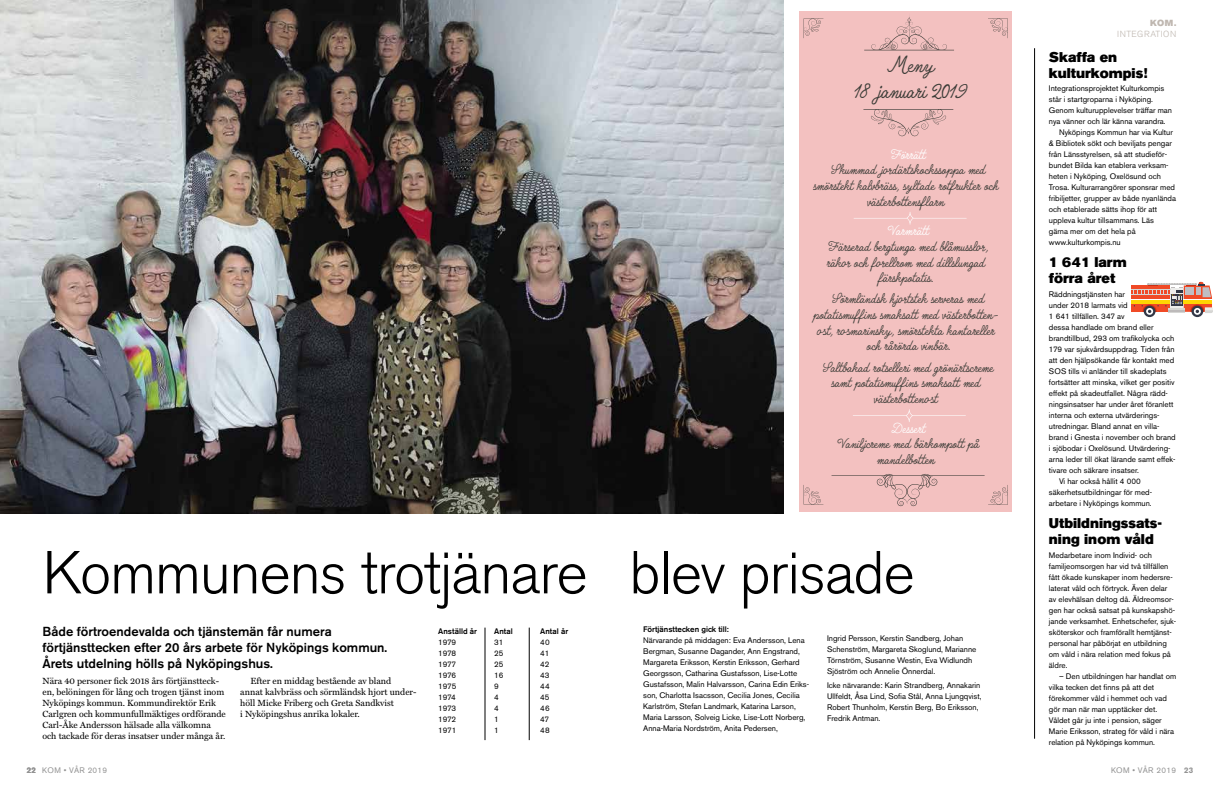
<style>
.page{position:relative;width:1219px;height:794px;background:#fff}
.page>*{position:absolute;margin:0;border:0;box-sizing:border-box;transform-origin:0 0}
.t1{font:300 60px "Akzidenz Grotesk BE";letter-spacing:-.02em;color:#000}
.t2{font:21px/25.2px "Quimby Mayoral";color:#3d3d38;text-align:center}
.t3{font:14px/16px "Akzidenz Grotesk BE Super";color:#000}
.t4{font:13px/15.6px "Quimby Mayoral";color:#3d3d38;text-align:center}
.t5{font:500 13px/16px "Akzidenz Grotesk BE";color:#000}
.t6{font:13px "Quimby Mayoral";color:#fff}
.t7{font:9px/11px "Miller Text";color:#000}
.t8{font:300 8.8px "Akzidenz Grotesk BE";letter-spacing:.05em;color:#bfb7b0}
.t9{font:8.8px "Akzidenz Grotesk BE Super";color:#bfb7b0}
.t10{font:8px/11px "Akzidenz Grotesk BE";color:#000}
.t11{font:500 8px "Akzidenz Grotesk BE";color:#000}
.t12{font:8px "Akzidenz Grotesk BE";letter-spacing:.04em;color:#939393}
.s1{font-weight:700}
</style>
<div class="page">
<hr style="left:1034px;top:48px;width:1px;height:690px;background:#000">
<img style="left:0;top:0;width:784px;height:513px">
<div style="left:800px;top:12px;width:212px;height:500px;background:#f3c1c0"></div>
<svg style="left:853px;top:409px;width:113px;height:13px"></svg>
<svg style="left:854px;top:212px;width:112px;height:13px"></svg>
<svg style="left:804px;top:18px;width:19px;height:18px"></svg>
<svg style="left:988px;top:18px;width:20px;height:20px"></svg>
<svg style="left:804px;top:487px;width:17px;height:17px"></svg>
<svg style="left:831px;top:474px;width:177px;height:32px"></svg>
<svg style="left:864px;top:16px;width:90px;height:34px"></svg>
<svg style="left:863px;top:109px;width:90px;height:27px"></svg>
<div style="left:1132px;top:285px;width:38px;height:27px;background:#f04a26"></div>
<hr style="left:1132px;top:299px;width:38px;height:4px;background:#ffd603">
<hr style="left:1132px;top:299px;width:38px;height:1px;background:#fff">
<hr style="left:1131px;top:294px;width:40px;height:1px;background:#d6d6d4">
<hr style="left:1131px;top:289px;width:40px;height:1px;background:#d6d6d4">
<svg style="left:1191px;top:306px;width:12px;height:11px"></svg>
<svg style="left:1144px;top:306px;width:11px;height:11px"></svg>
<svg style="left:1133px;top:282px;width:80px;height:31px"></svg>
<hr style="left:485px;top:627px;width:1px;height:113px;background:#000">
<hr style="left:529px;top:627px;width:1px;height:113px;background:#000">
<p class="t9" style="left:1150px;top:17px;width:28px">KOM.</p>
<p class="t8" style="left:1117px;top:29px;width:61px">INTEGRATION</p>
<h2 class="t2" style="left:855px;top:52px;width:114px">Meny<br>18 januari 2019</h2>
<h3 class="t3" style="left:1049px;top:49px;width:100px">Skaffa en kulturkompis!</h3>
<p class="t10" style="left:1049px;top:83px;width:117px">Integrationsprojektet Kulturkompis</p>
<p class="t10" style="left:1049px;top:94px;width:106px">står i startgroparna i Nyköping.</p>
<p class="t10" style="left:1049px;top:105px;width:125px">Genom kulturupplevelser träffar man</p>
<p class="t10" style="left:1049px;top:116px;width:118px">nya vänner och lär känna varandra.</p>
<p class="t10" style="left:1059px;top:127px;width:115px">Nyköpings Kommun har via Kultur</p>
<p class="t10" style="left:1049px;top:138px;width:125px">&amp; Bibliotek sökt och beviljats pengar</p>
<p class="t10" style="left:1049px;top:149px;width:120px">från Länsstyrelsen, så att studieför-</p>
<p class="t10" style="left:1049px;top:160px;width:121px">bundet Bilda kan etablera verksam-</p>
<p class="t10" style="left:1049px;top:171px;width:114px">heten i Nyköping, Oxelösund och</p>
<p class="t10" style="left:1049px;top:182px;width:128px">Trosa. Kulturarrangörer sponsrar med</p>
<p class="t10" style="left:1049px;top:193px;width:129px">fribiljetter, grupper av både nyanlända</p>
<p class="t10" style="left:1049px;top:204px;width:110px">och etablerade sätts ihop för att</p>
<p class="t10" style="left:1049px;top:215px;width:106px">uppleva kultur tillsammans. Läs</p>
<p class="t10" style="left:1049px;top:226px;width:88px">gärna mer om det hela på</p>
<p class="t10" style="left:1049px;top:237px;width:73px">www.kulturkompis.nu</p>
<h3 class="t3" style="left:1049px;top:254px;width:79px">1 641 larm förra året</h3>
<p class="t10" style="left:1049px;top:289px;width:78px">Räddningstjänsten har</p>
<p class="t10" style="left:1049px;top:300px;width:80px">under 2018 larmats vid</p>
<p class="t10" style="left:1049px;top:311px;width:77px">1 641 tillfällen. 347 av</p>
<p class="t10" style="left:1049px;top:322px;width:106px">dessa handlade om brand eller</p>
<p class="t10" style="left:1049px;top:333px;width:127px">brandtillbud, 293 om trafikolycka och</p>
<p class="t10" style="left:1049px;top:344px;width:127px">179 var sjukvårdsuppdrag. Tiden från</p>
<p class="t10" style="left:1049px;top:355px;width:127px">att den hjälpsökande får kontakt med</p>
<p class="t10" style="left:1049px;top:366px;width:119px">SOS tills vi anländer till skadeplats</p>
<p class="t10" style="left:1049px;top:377px;width:127px">fortsätter att minska, vilket ger positiv</p>
<p class="t10" style="left:1049px;top:388px;width:120px">effekt på skadeutfallet. Några rädd-</p>
<p class="t10" style="left:1049px;top:399px;width:126px">ningsinsatser har under året föranlett</p>
<p class="t10" style="left:1049px;top:410px;width:112px">interna och externa utvärderings-</p>
<p class="t10" style="left:1049px;top:421px;width:112px">utredningar. Bland annat en villa-</p>
<p class="t10" style="left:1049px;top:432px;width:128px">brand i Gnesta i november och brand</p>
<p class="t10" style="left:1049px;top:443px;width:123px">i sjöbodar i Oxelösund. Utvärdering-</p>
<p class="t10" style="left:1049px;top:454px;width:128px">arna leder till ökat lärande samt effek-</p>
<p class="t10" style="left:1049px;top:465px;width:92px">tivare och säkrare insatser.</p>
<p class="t10" style="left:1059px;top:476px;width:83px">Vi har också hållit 4 000</p>
<p class="t10" style="left:1049px;top:487px;width:105px">säkerhetsutbildningar för med-</p>
<p class="t10" style="left:1049px;top:498px;width:104px">arbetare i Nyköpings kommun.</p>
<h3 class="t3" style="left:1049px;top:515px;width:115px">Utbildningssats&shy;ning inom våld</h3>
<p class="t10" style="left:1049px;top:549px;width:129px">Medarbetare inom Individ- och familjeomsorgen har vid två tillfällen fått ökade kunskaper inom hedersre&shy;laterat våld och förtryck. Även delar av elevhälsan deltog då. Äldreomsor&shy;gen har också satsat på kunskapshö&shy;jande verksamhet. Enhetschefer, sjuk&shy;sköterskor och framförallt hemtjänst&shy;personal har påbörjat en utbildning om våld i nära relation med fokus på äldre.</p>
<p class="t10" style="left:1049px;top:670px;width:129px;text-indent:10px">– Den utbildningen har handlat om vilka tecken det finns på att det förekommer våld i hemmet och vad gör man när man upptäcker det.<br>Våldet går ju inte i pension, säger<br>Marie Eriksson, strateg för våld i nära relation på Nyköpings kommun.</p>
<h3 class="t6" style="left:891px;top:144px;width:36px">Förrätt</h3>
<h3 class="t4" style="left:813px;top:162px;width:186px">Skummad jordärtskockssoppa med smörstekt kalvbräss, syltade rotfrukter och västerbottensflarn</h3>
<h3 class="t6" style="left:888px;top:221px;width:43px">Varmrätt</h3>
<h3 class="t4" style="left:826px;top:238px;width:163px">Färserad bergtunga med blåmusslor, räkor och forellrom med dillslungad färskpotatis.</h3>
<h3 class="t4" style="left:813px;top:291px;width:187px">Sörmländsk hjortstek serveras med potatismuffins smaksatt med västerbotten&shy;ost, rosmarinsky, smörstekta kantareller och rårörda vinbär.</h3>
<h3 class="t4" style="left:823px;top:359px;width:172px">Saltbakad rotselleri med grönärtscreme samt potatismuffins smaksatt med västerbottenost</h3>
<h3 class="t6" style="left:892px;top:418px;width:35px">Dessert</h3>
<h3 class="t4" style="left:838px;top:435px;width:143px">Vaniljcreme med bärkompott på mandelbotten</h3>
<h1 class="t1" style="left:43px;top:539px;width:874px">Kommunens trotjänare blev prisade</h1>
<p class="t10" style="left:827px;top:633px;width:151px">Ingrid Persson, Kerstin Sandberg, Johan Schenström, Margareta Skoglund, Marianne Törnström, Susanne Westin, Eva Widlundh Sjöström och Annelie Önnerdal.</p>
<p class="t10" style="left:827px;top:680px;width:156px">Icke närvarande: Karin Strandberg, Annakarin Ullfeldt, Åsa Lind, Sofia Stål, Anna Ljungqvist, Robert Thunholm, Kerstin Berg, Bo Eriksson, Fredrik Antman.</p>
<h3 class="t5" style="left:43px;top:623px;width:346px">Både förtroendevalda och tjänstemän får numera förtjänsttecken efter 20 års arbete för Nyköpings kommun.<br>Årets utdelning hölls på Nyköpingshus.</h3>
<p class="t7" style="left:43px;top:675px;width:185px">Nära 40 personer fick 2018 års förtjänstteck&shy;en, belöningen för lång och trogen tjänst inom Nyköpings kommun. Kommundirektör Erik Carlgren och kommunfullmäktiges ordförande Carl-Åke Andersson hälsade alla välkomna och tackade för deras insatser under många år.</p>
<p class="t7" style="left:240px;top:675px;width:178px;text-indent:10px">Efter en middag bestående av bland<br>annat kalvbräss och sörmländsk hjort under&shy;höll Micke Friberg och Greta Sandkvist<br>i Nyköpingshus anrika lokaler.</p>
<p class="t11" style="left:643px;top:624px;width:87px">Förtjänsttecken gick till:</p>
<p class="t10" style="left:643px;top:634px;width:167px">Närvarande på middagen: Eva Andersson, Lena Bergman, Susanne Dagander, Ann Engstrand, Margareta Eriksson, Kerstin Eriksson, Gerhard Georgsson, Catharina Gustafsson, Lise-Lotte Gustafsson, Malin Halvarsson, Carina Edin Eriks&shy;son, Charlotta Isacsson, Cecilia Jones, Cecilia Karlström, Stefan Landmark, Katarina Larson, Maria Larsson, Solveig Licke, Lise-Lott Norberg, Anna-Maria Nordström, Anita Pedersen,</p>
<p class="t11" style="left:438px;top:626px;width:40px">Anställd år</p>
<p class="t11" style="left:494px;top:626px;width:20px">Antal</p>
<p class="t11" style="left:540px;top:626px;width:30px">Antal år</p>
<p class="t10" style="left:438px;top:636px;width:20px">1979</p>
<p class="t10" style="left:494px;top:636px;width:11px">31</p>
<p class="t10" style="left:540px;top:636px;width:11px">40</p>
<p class="t10" style="left:438px;top:647px;width:20px">1978</p>
<p class="t10" style="left:494px;top:647px;width:11px">25</p>
<p class="t10" style="left:540px;top:647px;width:11px">41</p>
<p class="t10" style="left:438px;top:658px;width:20px">1977</p>
<p class="t10" style="left:494px;top:658px;width:11px">25</p>
<p class="t10" style="left:540px;top:658px;width:11px">42</p>
<p class="t10" style="left:438px;top:669px;width:20px">1976</p>
<p class="t10" style="left:494px;top:669px;width:11px">16</p>
<p class="t10" style="left:540px;top:669px;width:11px">43</p>
<p class="t10" style="left:438px;top:680px;width:20px">1975</p>
<p class="t10" style="left:494px;top:680px;width:6px">9</p>
<p class="t10" style="left:540px;top:680px;width:11px">44</p>
<p class="t10" style="left:438px;top:691px;width:19px">1974</p>
<p class="t10" style="left:494px;top:691px;width:6px">4</p>
<p class="t10" style="left:540px;top:691px;width:11px">45</p>
<p class="t10" style="left:438px;top:702px;width:20px">1973</p>
<p class="t10" style="left:494px;top:702px;width:6px">4</p>
<p class="t10" style="left:540px;top:702px;width:11px">46</p>
<p class="t10" style="left:438px;top:713px;width:19px">1972</p>
<p class="t10" style="left:494px;top:713px;width:6px">1</p>
<p class="t10" style="left:540px;top:713px;width:10px">47</p>
<p class="t10" style="left:438px;top:724px;width:20px">1971</p>
<p class="t10" style="left:494px;top:724px;width:6px">1</p>
<p class="t10" style="left:540px;top:724px;width:11px">48</p>
<p class="t12" style="left:27px;top:765px;width:82px"><span class="s1">22</span> KOM • VÅR 2019</p>
<p class="t12" style="left:1111px;top:765px;width:84px">KOM • VÅR 2019 <span class="s1">23</span></p>
</div>
